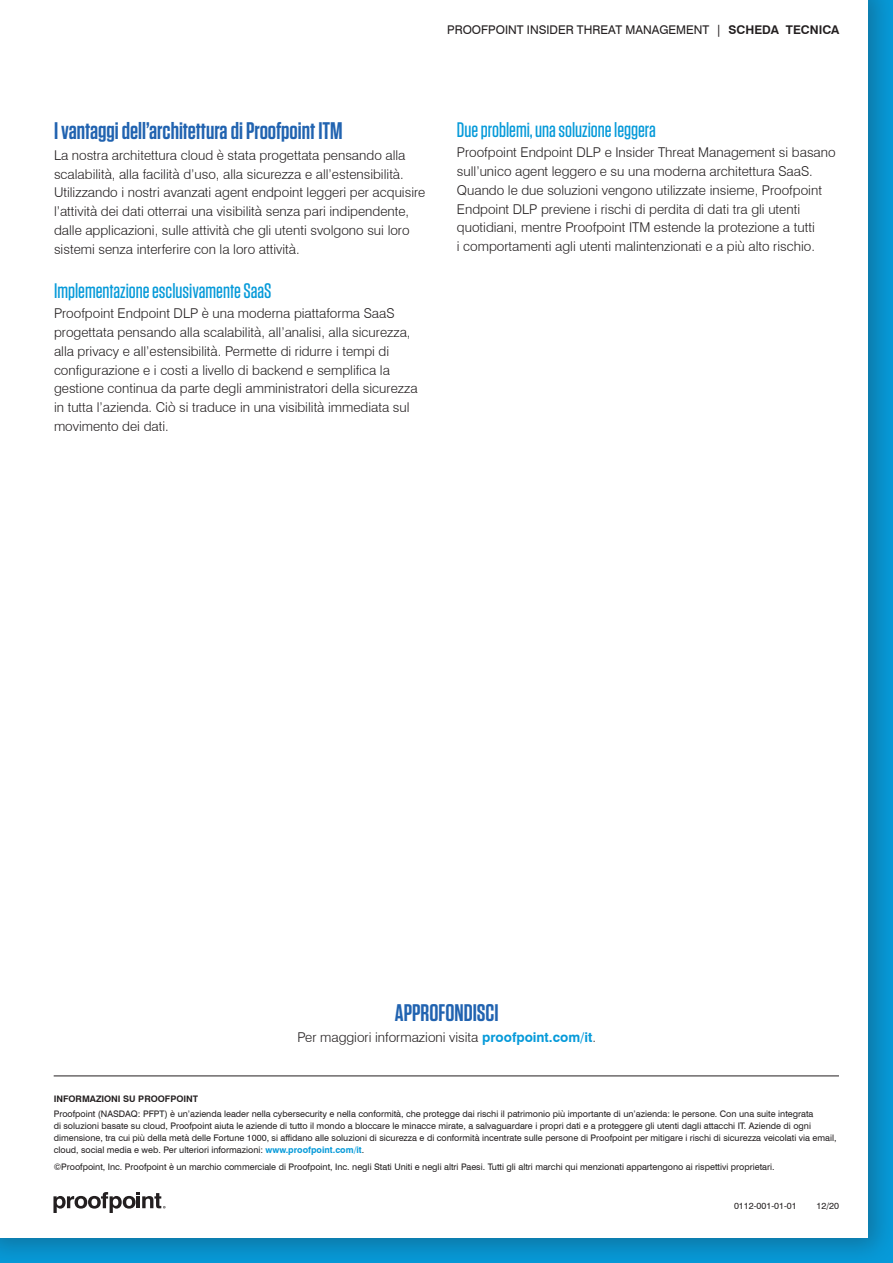
<style>
.page{position:relative;width:893px;height:1263px;background:#fff}
.page>*{position:absolute;margin:0;border:0;box-sizing:border-box;transform-origin:0 0}
.t1{font:600 24px "Tungsten";color:#2163b0}
.t2{font:500 21px "Tungsten";color:#069ad9}
.t3{font:300 13.5px/18.8px "Swiss 721 BT";color:#231f20}
.t4{font:12px "Swiss 721 BT";color:#231f20}
.t5{font:9px/12px "Swiss 721 BT";color:#231f20}
.t6{font:700 9px "Swiss 721 BT";color:#231f20}
.s1{font-weight:700}
.s2{font-weight:700;color:#069ad9}
</style>
<div class="page">
<div style="left:0;top:0;width:893px;height:1263px;background:#231f20;opacity:.3"></div>
<div style="left:0;top:0;width:868px;height:1237px;background:#fff"></div>
<svg style="left:53px;top:1192px;width:113px;height:21px"></svg>
<hr style="left:54px;top:1076px;width:785px;height:1px;background:#231f20">
<p class="t4" style="left:447px;top:22px;width:394px">PROOFPOINT INSIDER THREAT MANAGEMENT | <span class="s1">SCHEDA TECNICA</span></p>
<h1 class="t1" style="left:54px;top:118px;width:290px">I vantaggi dell’architettura di Proofpoint ITM</h1>
<p class="t3" style="left:54px;top:146px;width:373px">La nostra architettura cloud è stata progettata pensando alla scalabilità, alla facilità d’uso, alla sicurezza e all’estensibilità.<br>Utilizzando i nostri avanzati agent endpoint leggeri per acquisire l’attività dei dati otterrai una visibilità senza pari indipendente, dalle applicazioni, sulle attività che gli utenti svolgono sui loro sistemi senza interferire con la loro attività.</p>
<h2 class="t2" style="left:54px;top:279px;width:219px">Implementazione esclusivamente SaaS</h2>
<p class="t3" style="left:54px;top:304px;width:365px">Proofpoint Endpoint DLP è una moderna piattaforma SaaS progettata pensando alla scalabilità, all’analisi, alla sicurezza, alla privacy e all’estensibilità. Permette di ridurre i tempi di configurazione e i costi a livello di backend e semplifica la gestione continua da parte degli amministratori della sicurezza in tutta l’azienda. Ciò si traduce in una visibilità immediata sul movimento dei dati.</p>
<h2 class="t2" style="left:457px;top:118px;width:200px">Due problemi, una soluzione leggera</h2>
<p class="t3" style="left:457px;top:143px;width:380px">Proofpoint Endpoint DLP e Insider Threat Management si basano sull’unico agent leggero e su una moderna architettura SaaS.<br>Quando le due soluzioni vengono utilizzate insieme, Proofpoint Endpoint DLP previene i rischi di perdita di dati tra gli utenti quotidiani, mentre Proofpoint ITM estende la protezione a tutti<br>i comportamenti agli utenti malintenzionati e a più alto rischio.</p>
<h1 class="t1" style="left:395px;top:1000px;width:105px">APPROFONDISCI</h1>
<p class="t3" style="left:297px;top:1028px;width:300px">Per maggiori informazioni visita <span class="s2">proofpoint.com/it</span>.</p>
<p class="t6" style="left:54px;top:1093px;width:146px">INFORMAZIONI SU PROOFPOINT</p>
<p class="t5" style="left:54px;top:1107px;width:784px">Proofpoint (NASDAQ: PFPT) è un’azienda leader nella cybersecurity e nella conformità, che protegge dai rischi il patrimonio più importante di un’azienda: le persone. Con una suite integrata<br>di soluzioni basate su cloud, Proofpoint aiuta le aziende di tutto il mondo a bloccare le minacce mirate, a salvaguardare i propri dati e a proteggere gli utenti dagli attacchi IT. Aziende di ogni dimensione, tra cui più della metà delle Fortune 1000, si affidano alle soluzioni di sicurezza e di conformità incentrate sulle persone di Proofpoint per mitigare i rischi di sicurezza veicolati via email, cloud, social media e web. Per ulteriori informazioni: <span class="s2">www.proofpoint.com/it</span>.</p>
<p class="t5" style="left:54px;top:1161px;width:722px">©Proofpoint, Inc. Proofpoint è un marchio commerciale di Proofpoint, Inc. negli Stati Uniti e negli altri Paesi. Tutti gli altri marchi qui menzionati appartengono ai rispettivi proprietari.</p>
<p class="t5" style="left:734px;top:1199px;width:64px">0112-001-01-01</p>
<p class="t5" style="left:816px;top:1199px;width:24px">12/20</p>
</div>
